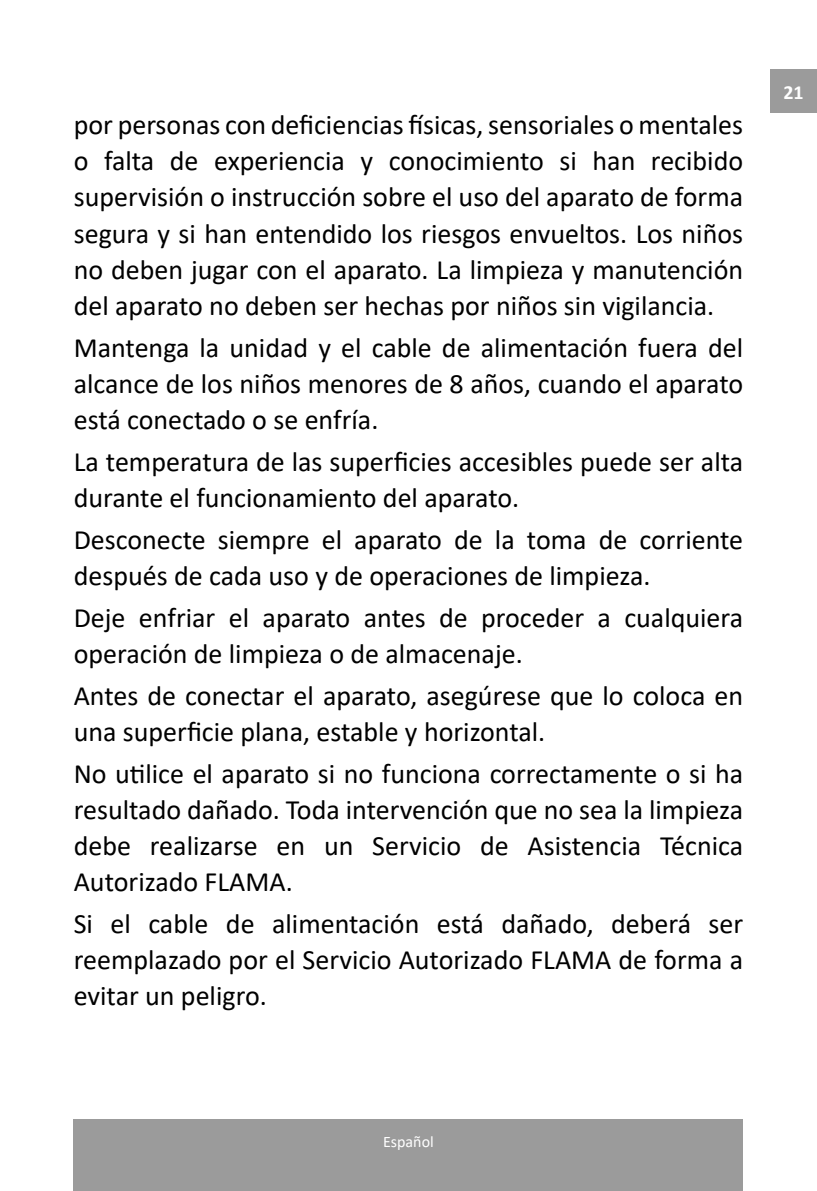
<style>
.page{position:relative;width:817px;height:1191px;background:#fff}
.page>*{position:absolute;margin:0;border:0;box-sizing:border-box;transform-origin:0 0}
.t1{font:28px/36px "Calibri";color:#000;text-align:justify}
.t2{font:700 20px "Calibri";color:#fff}
.t3{font:16px "Calibri";color:#fff}
</style>
<div class="page">
<div style="left:74px;top:1118px;width:669px;height:73px;background:#9b9b9b"></div>
<div style="left:770px;top:69px;width:46px;height:44px;background:#9b9b9b"></div>
<p class="t1" style="left:74px;top:106px;width:670px">por personas con deficiencias físicas, sensoriales o mentales o falta de experiencia y conocimiento si han recibido supervisión o instrucción sobre el uso del aparato de forma segura y si han entendido los riesgos envueltos. Los niños no deben jugar con el aparato. La limpieza y manutención del aparato no deben ser hechas por niños sin vigilancia.</p>
<p class="t1" style="left:74px;top:328px;width:670px">Mantenga la unidad y el cable de alimentación fuera del alcance de los niños menores de 8 años, cuando el aparato está conectado o se enfría.</p>
<p class="t1" style="left:74px;top:442px;width:670px">La temperatura de las superficies accesibles puede ser alta durante el funcionamiento del aparato.</p>
<p class="t1" style="left:74px;top:520px;width:671px">Desconecte siempre el aparato de la toma de corriente después de cada uso y de operaciones de limpieza.</p>
<p class="t1" style="left:74px;top:598px;width:670px">Deje enfriar el aparato antes de proceder a cualquiera operación de limpieza o de almacenaje.</p>
<p class="t1" style="left:74px;top:676px;width:670px">Antes de conectar el aparato, asegúrese que lo coloca en una superficie plana, estable y horizontal.</p>
<p class="t1" style="left:74px;top:754px;width:670px">No utilice el aparato si no funciona correctamente o si ha resultado dañado. Toda intervención que no sea la limpieza debe realizarse en un Servicio de Asistencia Técnica Autorizado FLAMA.</p>
<p class="t1" style="left:74px;top:905px;width:670px">Si el cable de alimentación está dañado, deberá ser reemplazado por el Servicio Autorizado FLAMA de forma a evitar un peligro.</p>
<p class="t2" style="left:783px;top:78px;width:22px">21</p>
<p class="t3" style="left:383px;top:1130px;width:52px">Español</p>
</div>
